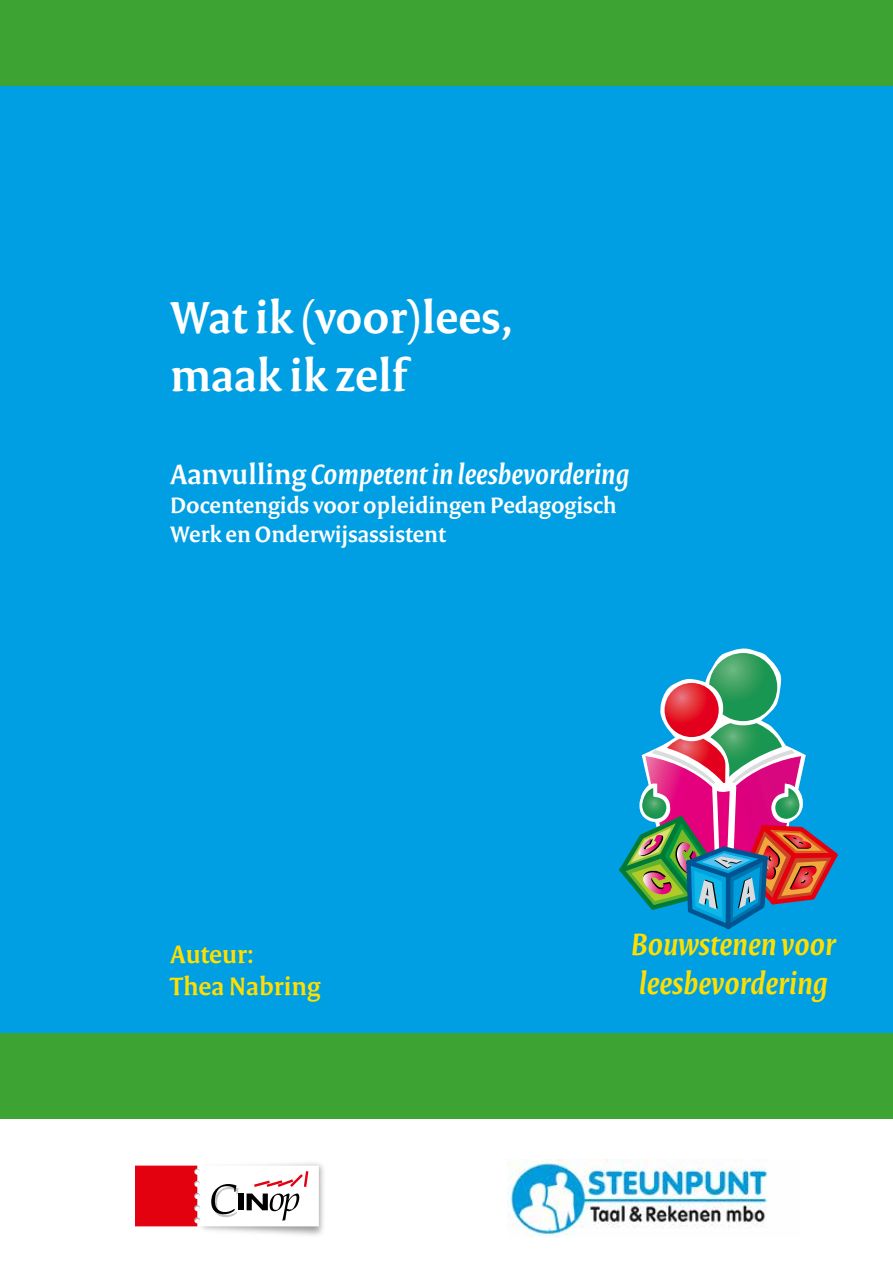
<style>
.page{position:relative;width:893px;height:1263px;background:#fff}
.page>*{position:absolute;margin:0;border:0;box-sizing:border-box;transform-origin:0 0}
.t1{font:600 48px/57.6px "Versa";color:#fff}
.t2{font:italic 600 33px/39.6px "Versa";color:#ffdf00}
.t3{font:italic 600 30px "Versa";color:#fff}
.t4{font:600 27px/32.4px "Versa";color:#ffdf00}
.t5{font:600 24px/28.8px "Versa";color:#fff}
.s1{font-style:normal}
</style>
<div class="page">
<div style="left:0;top:0;width:893px;height:1033px;background:#009ee3"></div>
<img style="left:507px;top:1159px;width:261px;height:79px">
<img style="left:195px;top:1163px;width:129px;height:72px">
<svg style="left:136px;top:1165px;width:183px;height:61px"></svg>
<svg style="left:619px;top:648px;width:219px;height:281px"></svg>
<div style="left:0;top:0;width:893px;height:85px;background:#3da434"></div>
<div style="left:0;top:1033px;width:893px;height:85px;background:#3da434"></div>
<h1 class="t1" style="left:170px;top:290px;width:345px">Wat ik (voor)lees, maak ik zelf</h1>
<p class="t3" style="left:170px;top:458px;width:461px"><span class="s1">Aanvulling</span> Competent in leesbevordering</p>
<p class="t5" style="left:170px;top:491px;width:448px">Docentengids voor opleidingen Pedagogisch<br>Werk en Onderwijsassistent</p>
<p class="t4" style="left:170px;top:938px;width:152px">Auteur:<br>Thea Nabring</p>
<h2 class="t2" style="left:631px;top:925px;width:206px">Bouwstenen voor leesbevordering</h2>
</div>
